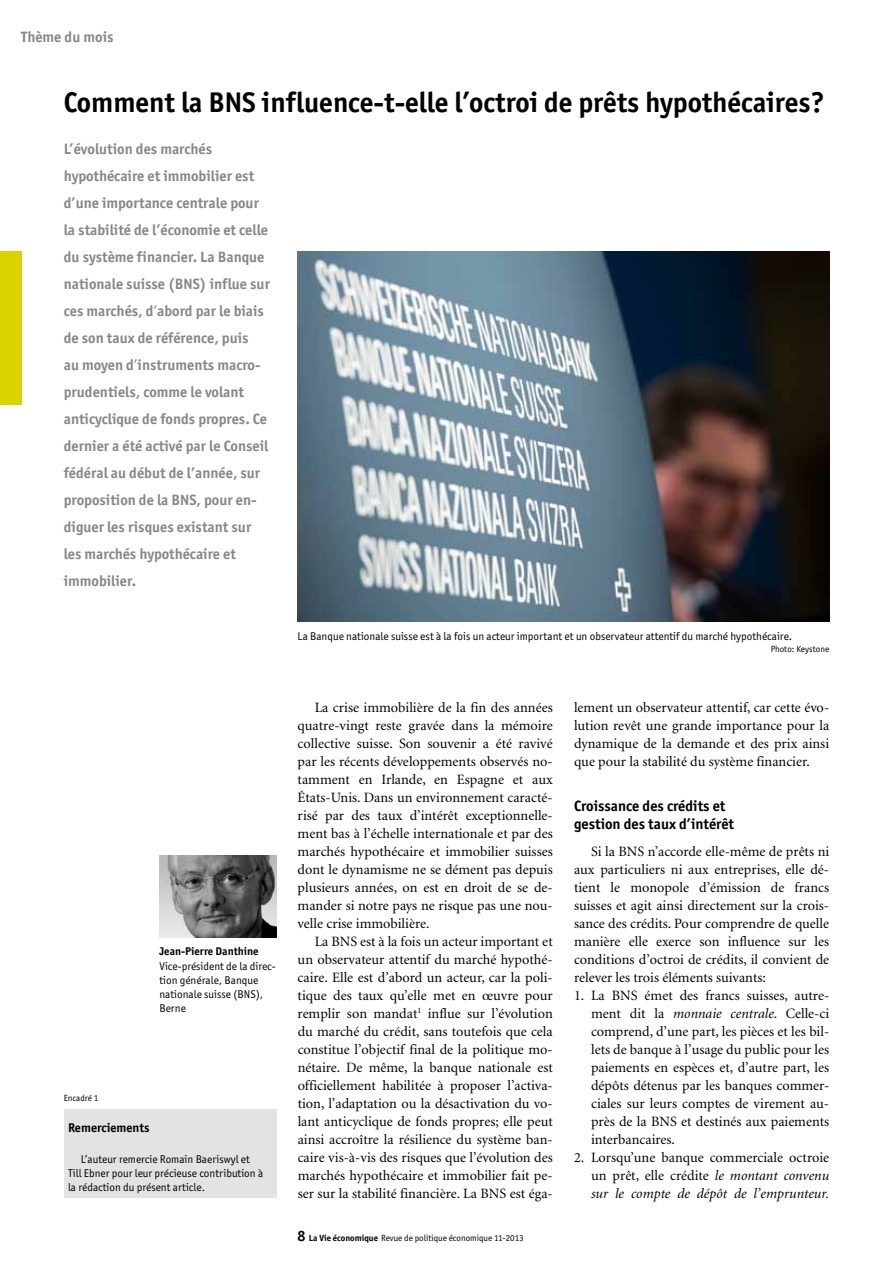
<style>
.page{position:relative;width:893px;height:1263px;background:#fff}
.page>*{position:absolute;margin:0;border:0;box-sizing:border-box;transform-origin:0 0}
.t1{font:700 28.5px "Officina San ITC";color:#000}
.t2{font:700 15px/27px "Officina San ITC";color:#868786}
.t3{font:700 15px/18px "Officina San ITC";color:#000}
.t4{font:14.25px/18px "Minion";color:#000;text-align:justify}
.t5{font:700 12.75px "Officina San ITC";color:#000}
.t6{font:11.25px/14.2px "Officina San ITC";color:#000}
.t7{font:700 11.25px "Officina San ITC";color:#000}
.t8{font:9px "Officina San ITC";color:#000}
.s1{font-weight:400}
.s2{font-weight:700;font-size:15px}
.s3{font-weight:700}
.s4{font-style:italic}
</style>
<div class="page">
<div style="left:0;top:252px;width:21px;height:153px;background:#dcd200"></div>
<div style="left:64px;top:1109px;width:212px;height:88px;background:#e3e3e3"></div>
<img style="left:159px;top:855px;width:117px;height:82px">
<img style="left:298px;top:251px;width:531px;height:370px">
<p class="t2" style="left:21px;top:23px;width:94px">Thème du mois</p>
<h1 class="t1" style="left:64px;top:84px;width:763px">Comment la BNS influence-t-elle l’octroi de prêts hypothécaires?</h1>
<p class="t2" style="left:64px;top:136px;width:208px">L’évolution des marchés hypothécaire et immobilier est d’une importance centrale pour la stabilité de l’économie et celle du système financier. La Banque nationale suisse (BNS) influe sur ces marchés, d<span class="s1">’</span>abord par le biais de son taux de référence, puis<br>au moyen d<span class="s1">’</span>instruments macro&shy;prudentiels, comme le volant anticyclique de fonds propres. Ce dernier a été activé par le Conseil fédéral au début de l’année, sur proposition de la BNS, pour en&shy;diguer les risques existant sur les marchés hypothécaire et immobilier.</p>
<p class="t7" style="left:159px;top:944px;width:101px">Jean-Pierre Danthine</p>
<p class="t6" style="left:159px;top:959px;width:118px">Vice-président de la direc&shy;tion générale, Banque nationale suisse (BNS),<br>Berne</p>
<p class="t8" style="left:64px;top:1092px;width:36px">Encadré 1</p>
<p class="t5" style="left:68px;top:1120px;width:83px">Remerciements</p>
<p class="t6" style="left:68px;top:1152px;width:197px;text-indent:13px">L’auteur remercie Romain Baeriswyl et<br>Till Ebner pour leur précieuse contribution à la rédaction du présent article.</p>
<p class="t6" style="left:298px;top:629px;width:496px">La Banque nationale suisse est à la fois un acteur important et un observateur attentif du marché hypothécaire.</p>
<p class="t8" style="left:771px;top:643px;width:60px">Photo: Keystone</p>
<p class="t4" style="left:298px;top:698px;width:257px;text-indent:17px">La crise immobilière de la fin des années quatre-vingt reste gravée dans la mémoire collective suisse. Son souvenir a été ravivé par les récents développements observés no&shy;tamment en Irlande, en Espagne et aux États-Unis. Dans un environnement caracté&shy;risé par des taux d’intérêt exceptionnelle&shy;ment bas à l’échelle internationale et par des marchés hypothécaire et immobilier suisses dont le dynamisme ne se dément pas depuis plusieurs années, on est en droit de se de&shy;mander si notre pays ne risque pas une nou&shy;velle crise immobilière.</p>
<p class="t4" style="left:298px;top:932px;width:257px;text-indent:17px">La BNS est à la fois un acteur important et un observateur attentif du marché hypothé&shy;caire. Elle est d’abord un acteur, car la poli&shy;tique des taux qu’elle met en œuvre pour remplir son mandat<sup>1</sup> influe sur l’évolution du marché du crédit, sans toutefois que cela constitue l’objectif final de la politique mo&shy;nétaire. De même, la banque nationale est officiellement habilitée à proposer l’activa&shy;tion, l’adaptation ou la désactivation du vo&shy;lant anticyclique de fonds propres; elle peut ainsi accroître la résilience du système ban&shy;caire vis-à-vis des risques que l’évolution des marchés hypothécaire et immobilier fait pe&shy;ser sur la stabilité financière. La BNS est éga-</p>
<p class="t8" style="left:298px;top:1232px;width:227px"><span class="s2">8</span> <span class="s3">La Vie économique</span> Revue de politique économique 11-2013</p>
<p class="t4" style="left:574px;top:698px;width:257px">lement un observateur attentif, car cette évo&shy;lution revêt une grande importance pour la dynamique de la demande et des prix ainsi que pour la stabilité du système financier.</p>
<p class="t3" style="left:574px;top:796px;width:162px">Croissance des crédits et gestion des taux d’intérêt</p>
<p class="t4" style="left:574px;top:842px;width:257px;text-indent:17px">Si la BNS n’accorde elle-même de prêts ni aux particuliers ni aux entreprises, elle dé&shy;tient le monopole d’émission de francs suisses et agit ainsi directement sur la crois&shy;sance des crédits. Pour comprendre de quelle manière elle exerce son influence sur les conditions d’octroi de crédits, il convient de relever les trois éléments suivants:</p>
<p class="t4" style="left:591px;top:986px;width:240px;text-indent:-17px">1. La BNS émet des francs suisses, autre&shy;ment dit la <span class="s4">monnaie centrale</span>. Celle-ci comprend, d’une part, les pièces et les bil&shy;lets de banque à l’usage du public pour les paiements en espèces et, d’autre part, les dépôts détenus par les banques commer&shy;ciales sur leurs comptes de virement au&shy;près de la BNS et destinés aux paiements interbancaires.</p>
<p class="t4" style="left:591px;top:1148px;width:240px;text-indent:-17px">2. Lorsqu’une banque commerciale octroie un prêt, elle crédite <span class="s4">le montant convenu sur le compte de dépôt de l’emprunteur.</span></p>
</div>
